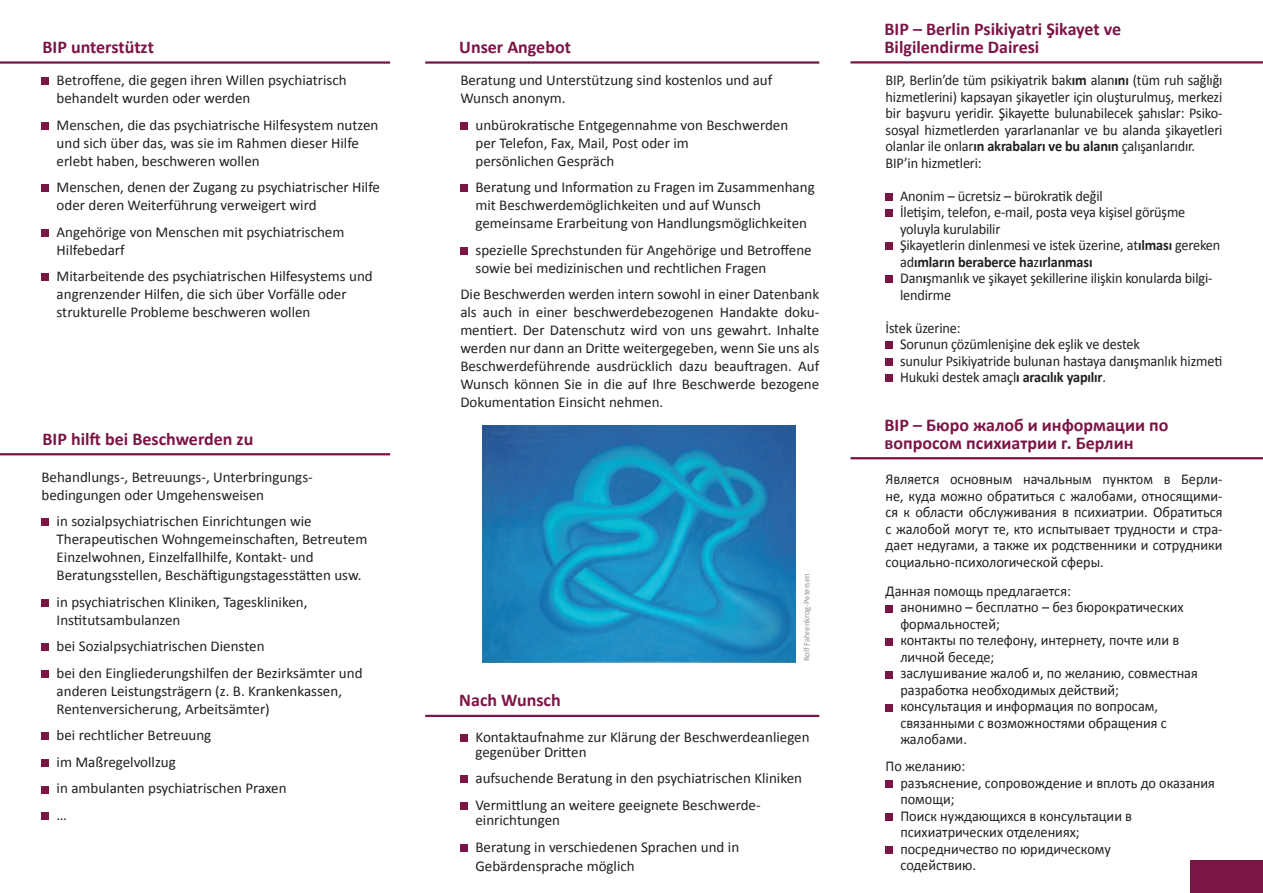
<style>
.page{position:relative;width:1263px;height:893px;background:#fff}
.page>*{position:absolute;margin:0;border:0;box-sizing:border-box;transform-origin:0 0}
.t1{font:700 18px/18px "Calibri";color:#7b1545}
.t2{font:15px/18px "Calibri";color:#231f20}
.t3{font:15px/16.5px "Calibri";color:#231f20;scale:.95 1}
.t4{font:8.55px "Calibri";color:#939598}
.s1{font-weight:700}
</style>
<div class="page">
<div style="left:1191px;top:860px;width:72px;height:33px;background:#7b1545"></div>
<img style="left:482px;top:425px;width:313px;height:238px">
<div style="left:41px;top:78px;width:8px;height:7px;background:#7b1545"></div>
<div style="left:41px;top:122px;width:8px;height:8px;background:#7b1545"></div>
<div style="left:41px;top:185px;width:8px;height:7px;background:#7b1545"></div>
<div style="left:41px;top:229px;width:8px;height:8px;background:#7b1545"></div>
<div style="left:41px;top:274px;width:8px;height:7px;background:#7b1545"></div>
<hr style="left:0;top:453px;width:390px;height:2px;background:#7b1545">
<div style="left:41px;top:519px;width:8px;height:7px;background:#7b1545"></div>
<div style="left:41px;top:599px;width:8px;height:8px;background:#7b1545"></div>
<div style="left:41px;top:644px;width:8px;height:7px;background:#7b1545"></div>
<div style="left:41px;top:670px;width:8px;height:8px;background:#7b1545"></div>
<div style="left:41px;top:733px;width:8px;height:7px;background:#7b1545"></div>
<div style="left:41px;top:759px;width:8px;height:8px;background:#7b1545"></div>
<div style="left:41px;top:786px;width:8px;height:7px;background:#7b1545"></div>
<div style="left:41px;top:812px;width:8px;height:8px;background:#7b1545"></div>
<hr style="left:425px;top:61px;width:394px;height:3px;background:#7b1545">
<div style="left:460px;top:122px;width:8px;height:8px;background:#7b1545"></div>
<div style="left:460px;top:185px;width:8px;height:7px;background:#7b1545"></div>
<div style="left:460px;top:247px;width:8px;height:8px;background:#7b1545"></div>
<div style="left:460px;top:734px;width:8px;height:8px;background:#7b1545"></div>
<div style="left:460px;top:776px;width:8px;height:7px;background:#7b1545"></div>
<div style="left:460px;top:802px;width:8px;height:8px;background:#7b1545"></div>
<div style="left:460px;top:844px;width:8px;height:8px;background:#7b1545"></div>
<hr style="left:850px;top:61px;width:413px;height:3px;background:#7b1545">
<div style="left:885px;top:193px;width:8px;height:8px;background:#7b1545"></div>
<div style="left:885px;top:210px;width:8px;height:7px;background:#7b1545"></div>
<div style="left:885px;top:243px;width:8px;height:7px;background:#7b1545"></div>
<div style="left:885px;top:276px;width:8px;height:7px;background:#7b1545"></div>
<div style="left:885px;top:342px;width:8px;height:7px;background:#7b1545"></div>
<div style="left:885px;top:358px;width:8px;height:8px;background:#7b1545"></div>
<div style="left:885px;top:375px;width:8px;height:7px;background:#7b1545"></div>
<hr style="left:850px;top:457px;width:413px;height:2px;background:#7b1545">
<div style="left:885px;top:605px;width:8px;height:7px;background:#7b1545"></div>
<div style="left:885px;top:638px;width:8px;height:7px;background:#7b1545"></div>
<div style="left:885px;top:671px;width:8px;height:7px;background:#7b1545"></div>
<div style="left:885px;top:704px;width:8px;height:7px;background:#7b1545"></div>
<div style="left:885px;top:780px;width:8px;height:8px;background:#7b1545"></div>
<div style="left:885px;top:813px;width:8px;height:8px;background:#7b1545"></div>
<div style="left:885px;top:846px;width:8px;height:8px;background:#7b1545"></div>
<hr style="left:0;top:61px;width:390px;height:3px;background:#7b1545">
<hr style="left:425px;top:715px;width:394px;height:2px;background:#7b1545">
<p class="t1" style="left:43px;top:37px;width:113px">BIP unterstützt</p>
<p class="t2" style="left:57px;top:71px;width:292px">Betroffene, die gegen ihren Willen psychiatrisch behandelt wurden oder werden</p>
<p class="t2" style="left:57px;top:115px;width:323px">Menschen, die das psychiatrische Hilfesystem nutzen und sich über das, was sie im Rahmen dieser Hilfe erlebt haben, beschweren wollen</p>
<p class="t2" style="left:57px;top:178px;width:325px">Menschen, denen der Zugang zu psychiatrischer Hilfe oder deren Weiterführung verweigert wird</p>
<p class="t2" style="left:57px;top:222px;width:289px">Angehörige von Menschen mit psychiatrischem<br>Hilfebedarf</p>
<p class="t2" style="left:57px;top:267px;width:318px">Mitarbeitende des psychiatrischen Hilfesystems und angrenzender Hilfen, die sich über Vorfälle oder strukturelle Probleme beschweren wollen</p>
<p class="t1" style="left:43px;top:429px;width:212px">BIP hilft bei Beschwerden zu</p>
<p class="t2" style="left:41px;top:467px;width:272px">Behandlungs-, Betreuungs-, Unterbringungs&shy;bedingungen oder Umgehensweisen</p>
<p class="t2" style="left:57px;top:512px;width:312px">in sozialpsychiatrischen Einrichtungen wie Therapeutischen Wohngemeinschaften, Betreutem Einzelwohnen, Einzelfallhilfe, Kontakt- und Beratungsstellen, Beschäftigungstagesstätten usw.</p>
<p class="t2" style="left:57px;top:592px;width:252px">in psychiatrischen Kliniken, Tageskliniken,<br>Institutsambulanzen</p>
<p class="t2" style="left:57px;top:632px;width:307px;line-height:26.5px">bei Sozialpsychiatrischen Diensten<br>bei den Eingliederungshilfen der Bezirksämter und</p>
<p class="t2" style="left:57px;top:681px;width:287px">anderen Leistungsträgern (z. B. Krankenkassen,<br>Rentenversicherung, Arbeitsämter)</p>
<p class="t2" style="left:57px;top:721px;width:231px;line-height:26.5px">bei rechtlicher Betreuung<br>im Maßregelvollzug<br>in ambulanten psychiatrischen Praxen …</p>
<p class="t1" style="left:459px;top:37px;width:113px">Unser Angebot</p>
<p class="t2" style="left:460px;top:71px;width:314px">Beratung und Unterstützung sind kostenlos und auf<br>Wunsch anonym.</p>
<p class="t2" style="left:475px;top:115px;width:314px">unbürokratische Entgegennahme von Beschwerden per Telefon, Fax, Mail, Post oder im<br>persönlichen Gespräch</p>
<p class="t2" style="left:475px;top:178px;width:341px">Beratung und Information zu Fragen im Zusammenhang mit Beschwerdemöglichkeiten und auf Wunsch gemeinsame Erarbeitung von Handlungsmöglichkeiten</p>
<p class="t2" style="left:475px;top:240px;width:338px">spezielle Sprechstunden für Angehörige und Betroffene sowie bei medizinischen und rechtlichen Fragen</p>
<p class="t2" style="left:460px;top:285px;width:361px;text-align:justify">Die Beschwerden werden intern sowohl in einer Datenbank als auch in einer beschwerdebezogenen Handakte doku&shy;mentiert. Der Datenschutz wird von uns gewahrt. Inhalte werden nur dann an Dritte weitergegeben, wenn Sie uns als Beschwerdeführende ausdrücklich dazu beauftragen. Auf Wunsch können Sie in die auf Ihre Beschwerde bezogene Dokumentation Einsicht nehmen.</p>
<p class="t1" style="left:459px;top:690px;width:103px">Nach Wunsch</p>
<p class="t4" style="left:801px;top:661px;width:89px;rotate:-90deg">Rolf Fahrenkrog-Petersen</p>
<p class="t2" style="left:475px;top:728px;width:336px;line-height:15px">Kontaktaufnahme zur Klärung der Beschwerdeanliegen gegenüber Dritten</p>
<p class="t2" style="left:475px;top:764px;width:328px;line-height:26.5px">aufsuchende Beratung in den psychiatrischen Kliniken<br>Vermittlung an weitere geeignete Beschwerde-</p>
<p class="t2" style="left:475px;top:805px;width:265px;line-height:27.3px">einrichtungen<br>Beratung in verschiedenen Sprachen und in</p>
<p class="t2" style="left:475px;top:856px;width:161px">Gebärdensprache möglich</p>
<p class="t1" style="left:884px;top:19px;width:238px">BIP – Berlin Psikiyatri Şikayet ve<br>Bilgilendirme Dairesi</p>
<p class="t3" style="left:885px;top:71px;width:356px">BIP, Berlin’de tüm psikiyatrik bak<span class="s1">ım</span> alan<span class="s1">ını</span> (tüm ruh sağlığı hizmetlerini) kapsayan şikayetler için oluşturulmuş, merkezi bir başvuru yeridir. Şikayette bulunabilecek şahıslar: Psiko&shy;sosyal hizmetlerden yararlananlar ve bu alanda şikayetleri olanlar ile onlar<span class="s1">ın akrabaları ve bu alanın</span> çalışanlarıdır.<br>BIP’in hizmetleri:</p>
<p class="t3" style="left:900px;top:187px;width:339px">Anonim – ücretsiz – bürokratik değil<br>İletişim, telefon, e-mail, posta veya kişisel görüşme yoluyla kurulabilir<br>Şikayetlerin dinlenmesi ve istek üzerine, at<span class="s1">ılması</span> gereken ad<span class="s1">ımların beraberce ha</span>z<span class="s1">ırlanması<br></span>Dan<span class="s1">ı</span>şmanlık ve şikayet şekillerine ilişkin konularda bilgi&shy;lendirme</p>
<p class="t3" style="left:900px;top:319px;width:341px;text-indent:-14px">İstek üzerine:<br>Sorunun çözümlenişine dek eşlik ve destek<br>sunulur Psikiyatride bulunan hastaya dan<span class="s1">ı</span>şmanlık hizmeti Hukuki destek amaçl<span class="s1">ı aracılık yapılır</span>.</p>
<p class="t1" style="left:884px;top:415px;width:285px">BIP – Бюро жалоб и информации по вопросом психиатрии г. Берлин</p>
<p class="t3" style="left:885px;top:470px;width:356px;text-align:justify">Является основным начальным пунктом в Берли&shy;не, куда можно обратиться с жалобами, относящими&shy;ся к области обслуживания в психиатрии. Обратиться c жалобой могут те, кто испытывает трудности и стра&shy;дает недугами, а также их родственники и сотрудники социально-психологической сферы.</p>
<p class="t3" style="left:900px;top:582px;width:315px;text-indent:-15px">Данная помощь предлагается:<br>анонимно – бесплатно – без бюрократических формальностей;<br>контакты по телефону, интернету, почте или в личной беседе;<br>заслушивание жалоб и, по желанию, совместная разработка необходимых действий; консультация и информация по вопросам, связанными с возможностями обращения с жалобами.</p>
<p class="t3" style="left:900px;top:757px;width:333px;text-indent:-15px">По желанию:<br>разъяснение, сопровождение и вплоть до оказания помощи;<br>Поиск нуждающихся в консультации в психиатрических отделениях;<br>посредничество по юридическому<br>содействию.</p>
</div>
